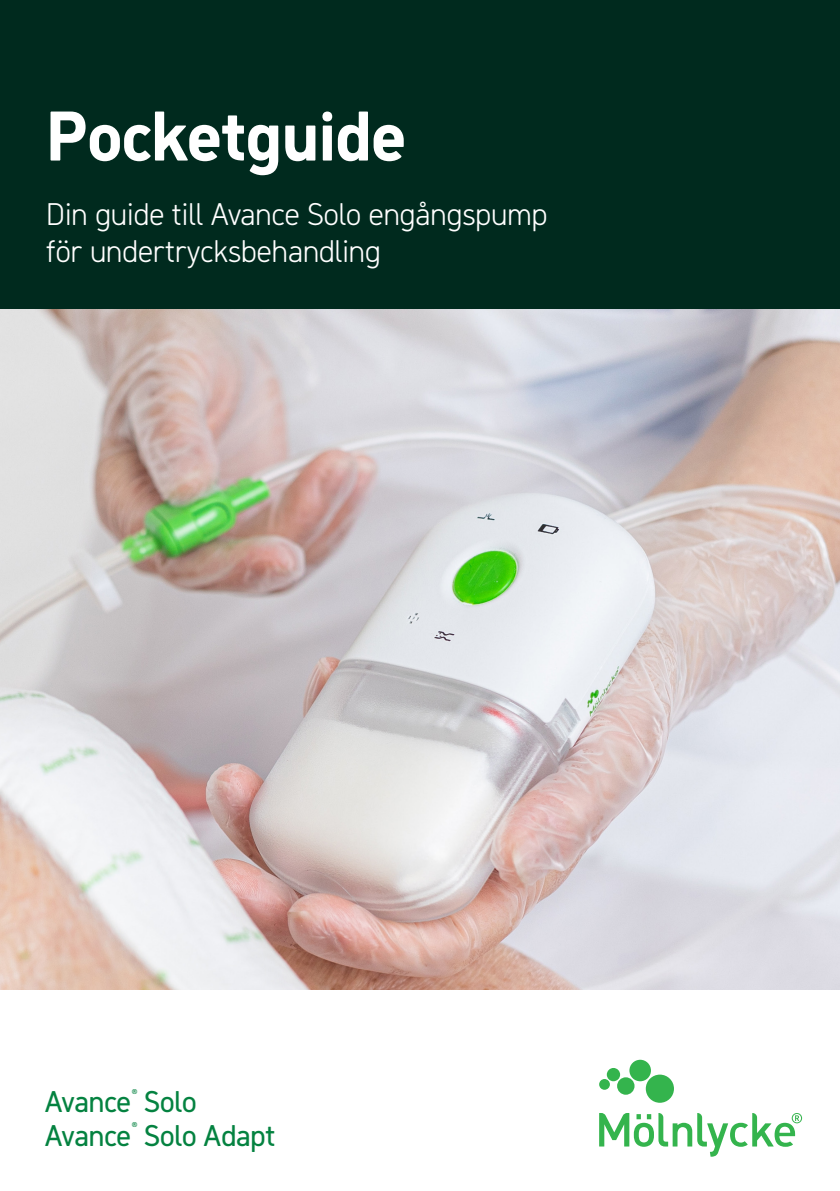
<style>
.page{position:relative;width:840px;height:1191px;background:#fff}
.page>*{position:absolute;margin:0;border:0;box-sizing:border-box;transform-origin:0 0}
.t1{font:700 70px "Molnlycke Sans";color:#fff}
.t2{font:300 31.2px/37.4px "Molnlycke Sans";color:#fff}
.t3{font:29.8px/33.6px "Molnlycke Sans";letter-spacing:-.005em;color:#048240}
</style>
<div class="page">
<img style="left:0;top:308px;width:839px;height:681px">
<div style="left:0;top:0;width:839px;height:308px;background:#002a1e"></div>
<svg style="left:599px;top:1059px;width:202px;height:97px"></svg>
<h1 class="t1" style="left:46px;top:94px;width:361px">Pocketguide</h1>
<p class="t2" style="left:46px;top:195px;width:502px">Din guide till Avance Solo engångspump för undertrycksbehandling</p>
<p class="t3" style="left:45px;top:1084px;width:232px">Avance<sup>®</sup> Solo<br>Avance<sup>®</sup> Solo Adapt</p>
</div>
